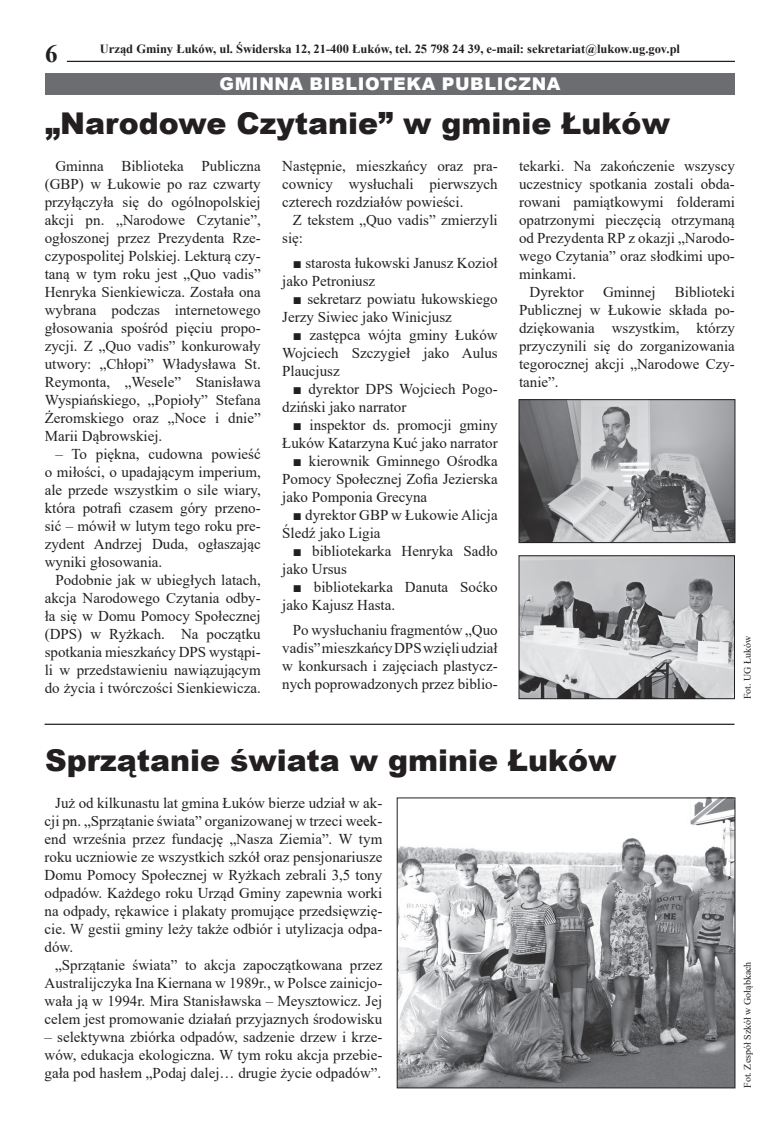
<style>
.page{position:relative;width:780px;height:1134px;background:#fff}
.page>*{position:absolute;margin:0;border:0;box-sizing:border-box;transform-origin:0 0}
.t1{font:900 30px "Arial";color:#231f20}
.t2{font:700 25px "Times New Roman";color:#231f20}
.t3{font:900 17.5px "Arial";letter-spacing:.035em;color:#fff}
.t4{font:15px/18px "Times New Roman";color:#231f20;text-align:justify}
.t5{font:700 12.5px "Times New Roman";color:#231f20}
.t6{font:10px "Times New Roman";color:#231f20}
</style>
<div class="page">
<hr style="left:45px;top:724px;width:689px;height:1px;background:#231f20">
<hr style="left:67px;top:61px;width:668px;height:1px;background:#231f20">
<div style="left:45px;top:73px;width:690px;height:21px;background:#6c6d70"></div>
<img style="left:520px;top:401px;width:213px;height:140px">
<div style="left:518px;top:399px;width:217px;height:144px;border:1px solid #231f20"></div>
<img style="left:520px;top:557px;width:212px;height:140px">
<div style="left:518px;top:555px;width:216px;height:144px;border:1px solid #231f20"></div>
<img style="left:399px;top:800px;width:334px;height:286px">
<div style="left:397px;top:798px;width:338px;height:290px;border:1px solid #231f20"></div>
<p class="t2" style="left:45px;top:36px;width:14px">6</p>
<p class="t5" style="left:100px;top:40px;width:581px">Urząd Gminy Łuków, ul. Świderska 12, 21-400 Łuków, tel. 25 798 24 39, e-mail: sekretariat@lukow.ug.gov.pl</p>
<p class="t3" style="left:219px;top:71px;width:342px">GMINNA BIBLIOTEKA PUBLICZNA</p>
<p class="t1" style="left:45px;top:102px;width:626px">„Narodowe Czytanie” w gminie Łuków</p>
<p class="t4" style="left:45px;top:157px;width:217px;text-indent:11px">Gminna Biblioteka Publiczna (GBP) w Łukowie po raz czwarty przyłączyła się do ogólnopolskiej akcji pn. „Narodowe Czytanie”, ogłoszonej przez Prezydenta Rze&shy;czypospolitej Polskiej. Lekturą czy&shy;taną w tym roku jest „Quo vadis” Henryka Sienkiewicza. Została ona wybrana podczas internetowego głosowania spośród pięciu propo&shy;zycji. Z „Quo vadis” konkurowały utwory: „Chłopi” Władysława St.<br>Reymonta, „Wesele” Stanisława Wyspiańskiego, „Popioły” Stefana Żeromskiego oraz „Noce i dnie” Marii Dąbrowskiej.</p>
<p class="t4" style="left:45px;top:445px;width:217px;text-indent:11px">– To piękna, cudowna powieść o miłości, o upadającym imperium, ale przede wszystkim o sile wiary, która potrafi czasem góry przeno&shy;sić – mówił w lutym tego roku pre&shy;zydent Andrzej Duda, ogłaszając wyniki głosowania.</p>
<p class="t4" style="left:45px;top:571px;width:217px;text-indent:11px">Podobnie jak w ubiegłych latach, akcja Narodowego Czytania odby&shy;ła się w Domu Pomocy Społecznej (DPS) w Ryżkach. Na początku spotkania mieszkańcy DPS wystąpi&shy;li w przedstawieniu nawiązującym do życia i twórczości Sienkiewicza.</p>
<p class="t4" style="left:282px;top:157px;width:217px">Następnie, mieszkańcy oraz pra&shy;cownicy wysłuchali pierwszych czterech rozdziałów powieści.</p>
<p class="t4" style="left:282px;top:211px;width:217px;text-indent:11px">Z tekstem „Quo vadis” zmierzyli się:</p>
<p class="t4" style="left:282px;top:254px;width:217px;text-indent:11px">■ starosta łukowski Janusz Kozioł jako Petroniusz</p>
<p class="t4" style="left:282px;top:290px;width:217px;text-indent:11px">■ sekretarz powiatu łukowskiego<br>Jerzy Siwiec jako Winicjusz</p>
<p class="t4" style="left:282px;top:326px;width:217px;text-indent:11px">■ zastępca wójta gminy Łuków Wojciech Szczygieł jako Aulus Plaucjusz</p>
<p class="t4" style="left:282px;top:380px;width:217px;text-indent:11px">■ dyrektor DPS Wojciech Pogo&shy;dziński jako narrator</p>
<p class="t4" style="left:282px;top:416px;width:217px;text-align:right">■ inspektor ds. promocji gminy<br>Łuków Katarzyna Kuć jako narrator</p>
<p class="t4" style="left:282px;top:452px;width:217px;text-indent:11px">■ kierownik Gminnego Ośrodka Pomocy Społecznej Zofia Jezierska jako Pomponia Grecyna</p>
<p class="t4" style="left:282px;top:506px;width:217px;text-indent:11px">■ dyrektor GBP w Łukowie Alicja<br>Śledź jako Ligia</p>
<p class="t4" style="left:282px;top:542px;width:217px;text-indent:11px">■ bibliotekarka Henryka Sadło jako Ursus</p>
<p class="t4" style="left:282px;top:578px;width:217px;text-indent:11px">■ bibliotekarka Danuta Soćko jako Kajusz Hasta.</p>
<p class="t4" style="left:282px;top:621px;width:217px;text-indent:11px">Po wysłuchaniu fragmentów „Quo vadis” mieszkańcy DPS wzięli udział w konkursach i zajęciach plastycz&shy;nych poprowadzonych przez biblio-</p>
<p class="t4" style="left:519px;top:157px;width:217px">tekarki. Na zakończenie wszyscy uczestnicy spotkania zostali obda&shy;rowani pamiątkowymi folderami opatrzonymi pieczęcią otrzymaną od Prezydenta RP z okazji „Narodo&shy;wego Czytania” oraz słodkimi upo&shy;minkami.</p>
<p class="t4" style="left:529px;top:283px;width:56px">Dyrektor</p>
<p class="t4" style="left:603px;top:283px;width:54px">Gminnej</p>
<p class="t4" style="left:519px;top:283px;width:217px;text-indent:156px">Biblioteki Publicznej w Łukowie składa po&shy;dziękowania wszystkim, którzy przyczynili się do zorganizowania tegorocznej akcji „Narodowe Czy&shy;tanie”.</p>
<p class="t6" style="left:740px;top:699px;width:65px;rotate:-90deg">Fot. UG Łuków</p>
<p class="t1" style="left:45px;top:739px;width:573px">Sprzątanie świata w gminie Łuków</p>
<p class="t4" style="left:45px;top:794px;width:339px;text-indent:11px">Już od kilkunastu lat gmina Łuków bierze udział w ak&shy;cji pn. „Sprzątanie świata” organizowanej w trzeci week&shy;end września przez fundację „Nasza Ziemia”. W tym roku uczniowie ze wszystkich szkół oraz pensjonariusze Domu Pomocy Społecznej w Ryżkach zebrali 3,5 tony odpadów. Każdego roku Urząd Gminy zapewnia worki na odpady, rękawice i plakaty promujące przedsięwzię&shy;cie. W gestii gminy leży także odbiór i utylizacja odpa&shy;dów.</p>
<p class="t4" style="left:45px;top:956px;width:339px;text-indent:11px">„Sprzątanie świata” to akcja zapoczątkowana przez Australijczyka Ina Kiernana w 1989r., w Polsce zainicjo&shy;wała ją w 1994r. Mira Stanisławska – Meysztowicz. Jej celem jest promowanie działań przyjaznych środowisku</p>
<p class="t4" style="left:45px;top:1028px;width:339px">– selektywna zbiórka odpadów, sadzenie drzew i krze&shy;wów, edukacja ekologiczna. W tym roku akcja przebie&shy;gała pod hasłem „Podaj dalej… drugie życie odpadów”.</p>
<p class="t6" style="left:740px;top:1088px;width:128px;rotate:-90deg">Fot. Zespół Szkół w Gołąbkach</p>
</div>
